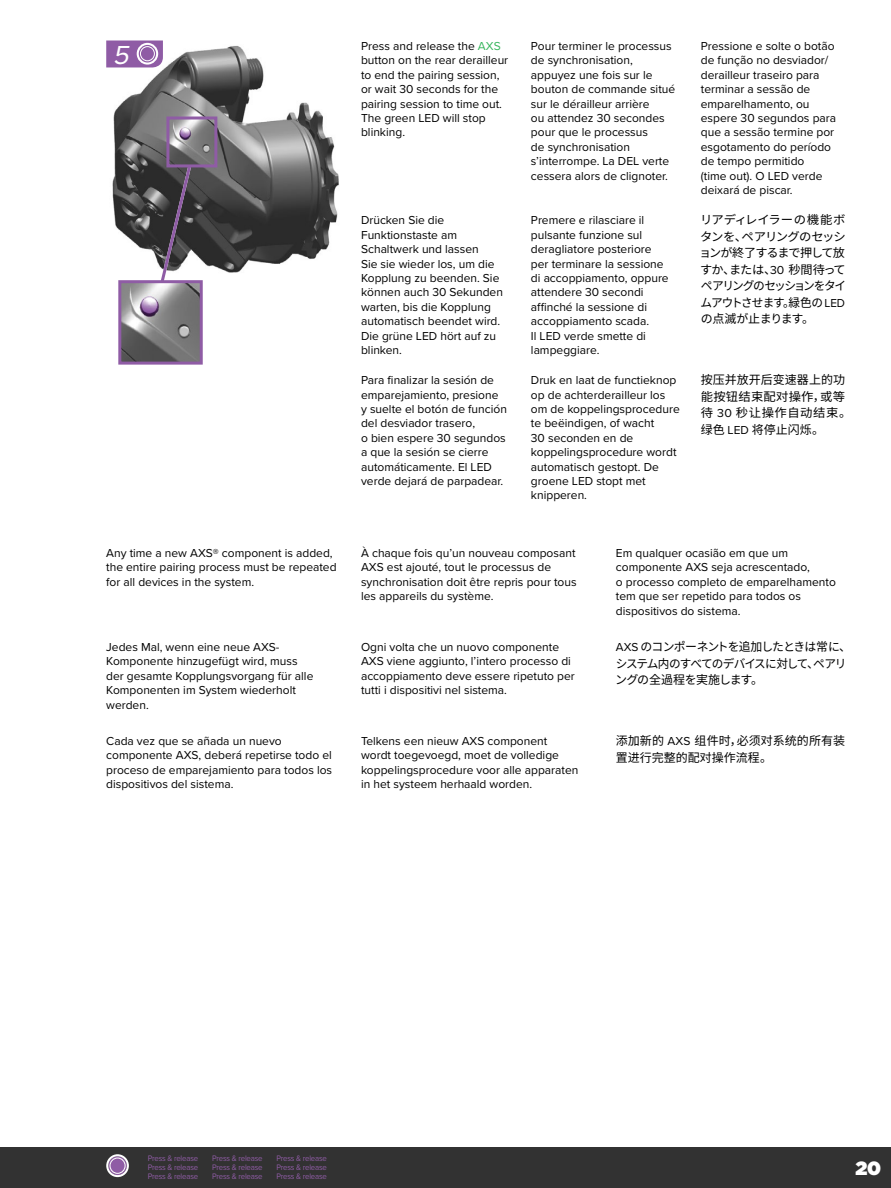
<style>
.page{position:relative;width:891px;height:1188px;background:#fff}
.page>*{position:absolute;margin:0;border:0;box-sizing:border-box;transform-origin:0 0}
.t1{font:italic 27px "Proxima Nova";color:#fff}
.t2{font:900 19.2px "Gotham";color:#fff}
.t3{font:12px/14.4px "Proxima Nova";color:#000}
.t4{font:12px/16.5px "Noto Sans CJ Kjp";letter-spacing:-.08em;color:#000;text-align:justify}
.t5{font:12px/16.5px "Noto Sans CJ Ksc";color:#000}
.t6{font:8.25px "Proxima Nova";letter-spacing:-.025em;color:#8f5ca5;scale:.95 1}
.s1{color:#37b55c}
.s2{font-family:"Proxima Nova"}
</style>
<div class="page">
<div style="left:0;top:1148px;width:891px;height:40px;background:#323232"></div>
<img style="left:106px;top:45px;width:233px;height:228px">
<div style="left:166px;top:117px;width:51px;height:50px;border:3px solid #8f5ca5"></div>
<img style="left:122px;top:284px;width:77px;height:77px">
<svg style="left:161px;top:166px;width:30px;height:114px;background:#5a545c"></svg>
<div style="left:118px;top:280px;width:85px;height:85px;border:3px solid #8f5ca5"></div>
<svg style="left:106px;top:40px;width:57px;height:27px"></svg>
<svg style="left:138px;top:44px;width:19px;height:20px"></svg>
<div style="left:137px;top:43px;width:21px;height:22px;border:2px solid #fff;border-radius:50%"></div>
<div style="left:140px;top:46px;width:15px;height:15px;border:1px solid #fff;border-radius:50%"></div>
<svg style="left:108px;top:1156px;width:19px;height:19px"></svg>
<div style="left:106px;top:1154px;width:23px;height:23px;border:2px solid #fff;border-radius:50%"></div>
<div style="left:110px;top:1158px;width:15px;height:16px;border:1px solid #fff;border-radius:50%"></div>
<h1 class="t1" style="left:112px;top:39px;width:25px">5</h1>
<p class="t3" style="left:361px;top:39px;width:149px">Press and release the <span class="s1">AXS </span>button on the rear derailleur to end the pairing session, or wait 30 seconds for the pairing session to time out.<br>The green LED will stop blinking.</p>
<p class="t3" style="left:531px;top:39px;width:146px">Pour terminer le processus de synchronisation, appuyez une fois sur le bouton de commande situé sur le dérailleur arrière<br>ou attendez 30 secondes pour que le processus<br>de synchronisation s’interrompe. La DEL verte cessera alors de clignoter.</p>
<p class="t3" style="left:701px;top:39px;width:137px">Pressione e solte o botão de função no desviador/ derailleur traseiro para terminar a sessão de emparelhamento, ou espere 30 segundos para que a sessão termine por esgotamento do período de tempo permitido<br>(time out). O LED verde deixará de piscar.</p>
<p class="t3" style="left:361px;top:213px;width:143px">Drücken Sie die<br>Funktionstaste am<br>Schaltwerk und lassen<br>Sie sie wieder los, um die<br>Kopplung zu beenden. Sie können auch 30 Sekunden warten, bis die Kopplung automatisch beendet wird.<br>Die grüne LED hört auf zu blinken.</p>
<p class="t3" style="left:531px;top:213px;width:139px">Premere e rilasciare il pulsante funzione sul deragliatore posteriore per terminare la sessione di accoppiamento, oppure attendere 30 secondi affinché la sessione di accoppiamento scada.<br>Il LED verde smette di lampeggiare.</p>
<p class="t4" style="left:699px;top:212px;width:148px">リアディレイラーの機能ボタンを、ペアリングのセッションが終了するまで押して放すか、または、<span class="s2">30</span> 秒間待ってペアリングのセッションをタイムアウトさせます。緑色の <span class="s2">LED</span>の点滅が止まります。</p>
<p class="t3" style="left:361px;top:373px;width:147px">Para finalizar la sesión de emparejamiento, presione y suelte el botón de función del desviador trasero,<br>o bien espere 30 segundos a que la sesión se cierre automáticamente. El LED verde dejará de parpadear.</p>
<p class="t3" style="left:531px;top:373px;width:150px">Druk en laat de functieknop op de achterderailleur los om de koppelingsprocedure te beëindigen, of wacht<br>30 seconden en de koppelingsprocedure wordt automatisch gestopt. De groene LED stopt met knipperen.</p>
<p class="t5" style="left:701px;top:372px;width:152px">按压并放开后变速器上的功能按钮结束配对操作，或等待 <span class="s2">30</span> 秒让操作自动结束。绿色 <span class="s2">LED</span> 将停止闪烁。</p>
<p class="t3" style="left:106px;top:546px;width:232px">Any time a new AXS® component is added, the entire pairing process must be repeated for all devices in the system.</p>
<p class="t3" style="left:361px;top:546px;width:217px">À chaque fois qu’un nouveau composant AXS est ajouté, tout le processus de synchronisation doit être repris pour tous les appareils du système.</p>
<p class="t3" style="left:616px;top:546px;width:222px">Em qualquer ocasião em que um componente AXS seja acrescentado,<br>o processo completo de emparelhamento tem que ser repetido para todos os dispositivos do sistema.</p>
<p class="t3" style="left:106px;top:640px;width:209px">Jedes Mal, wenn eine neue AXS-<br>Komponente hinzugefügt wird, muss der gesamte Kopplungsvorgang für alle<br>Komponenten im System wiederholt werden.</p>
<p class="t3" style="left:361px;top:640px;width:215px">Ogni volta che un nuovo componente AXS viene aggiunto, l’intero processo di accoppiamento deve essere ripetuto per tutti i dispositivi nel sistema.</p>
<p class="t4" style="left:615px;top:639px;width:237px;text-align:left"><span class="s2">AXS</span> のコンポーネントを追加したときは常に、システム内のすべてのデバイスに対して、ペアリングの全過程を実施します。</p>
<p class="t3" style="left:106px;top:734px;width:227px">Cada vez que se añada un nuevo componente AXS, deberá repetirse todo el proceso de emparejamiento para todos los dispositivos del sistema.</p>
<p class="t3" style="left:361px;top:734px;width:219px">Telkens een nieuw AXS component wordt toegevoegd, moet de volledige koppelingsprocedure voor alle apparaten in het systeem herhaald worden.</p>
<p class="t5" style="left:616px;top:733px;width:231px">添加新的 <span class="s2">AXS</span> 组件时，必须对系统的所有装置进行完整的配对操作流程。</p>
<p class="t6" style="left:148px;top:1153px;width:55px">Press &amp; release</p>
<p class="t6" style="left:212px;top:1153px;width:55px">Press &amp; release</p>
<p class="t6" style="left:276px;top:1153px;width:55px">Press &amp; release</p>
<p class="t6" style="left:148px;top:1162px;width:55px">Press &amp; release</p>
<p class="t6" style="left:212px;top:1162px;width:55px">Press &amp; release</p>
<p class="t6" style="left:276px;top:1162px;width:55px">Press &amp; release</p>
<p class="t6" style="left:148px;top:1171px;width:55px">Press &amp; release</p>
<p class="t6" style="left:212px;top:1171px;width:55px">Press &amp; release</p>
<p class="t6" style="left:276px;top:1171px;width:55px">Press &amp; release</p>
<h2 class="t2" style="left:855px;top:1154px;width:27px">20</h2>
</div>
